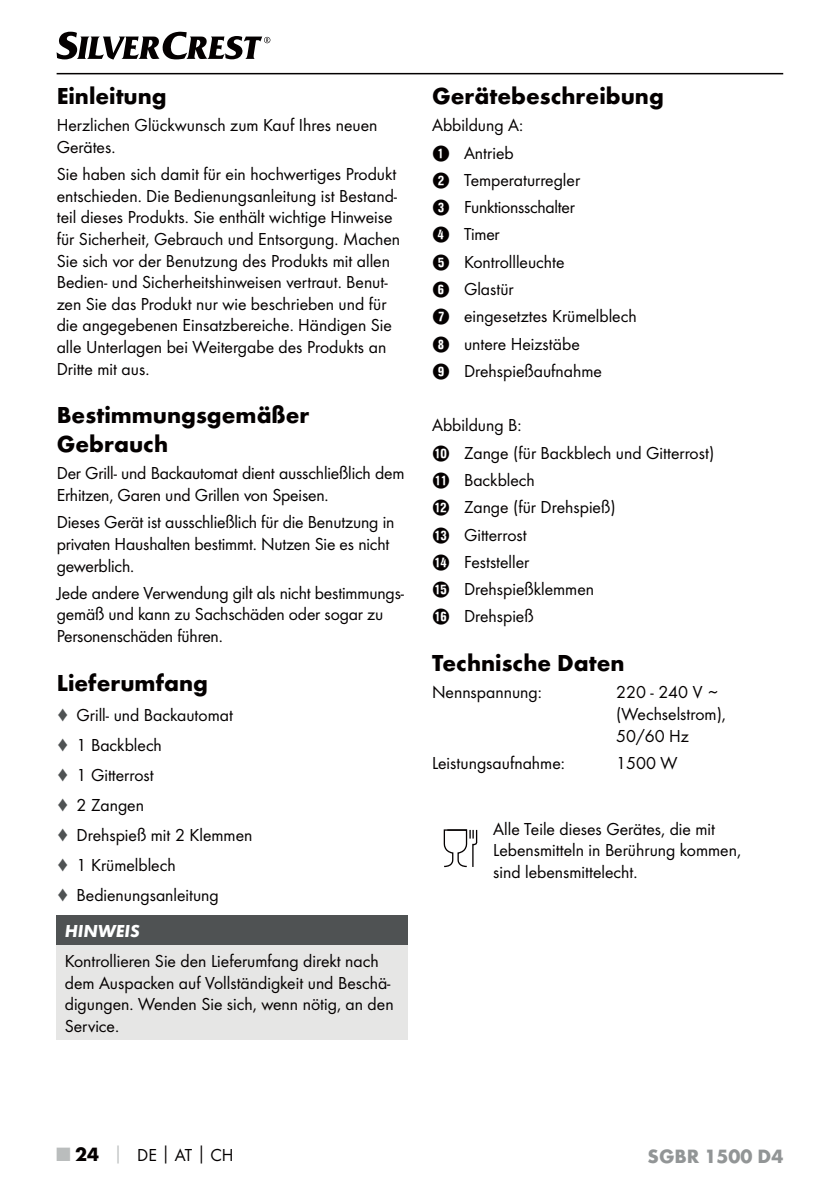
<style>
.page{position:relative;width:840px;height:1191px;background:#fff}
.page>*{position:absolute;margin:0;border:0;box-sizing:border-box;transform-origin:0 0}
.t1{font:700 24px/28.8px "Futura";color:#040000}
.t2{font:700 20px "Futura";color:#929596}
.t3{font:18px/21.6px "Futura Boo";color:#040000}
.t4{font:italic 700 18px "Futura";color:#fff}
.s1{color:#4f5253}
.s2{font-family:"Hako PI Nummern"}
.s3{font-family:"Futura";font-weight:700;font-size:20px;color:#babdbd}
.s4{font-family:"Futura";font-weight:700;font-size:20px}
.s5{font-family:"Futura";font-weight:700;color:#babdbd}
.s6{font-family:"Futura";font-weight:700}
</style>
<div class="page">
<hr style="left:57px;top:73px;width:725px;height:1px;background:#040000">
<svg style="left:57px;top:32px;width:213px;height:28px"></svg>
<div style="left:57px;top:915px;width:351px;height:30px;background:#4f5253"></div>
<div style="left:57px;top:945px;width:351px;height:94px;background:#e6e6e5"></div>
<svg style="left:443px;top:829px;width:34px;height:39px"></svg>
<h1 class="t1" style="left:57px;top:84px;width:111px">Einleitung</h1>
<p class="t3" style="left:57px;top:116px;width:322px">Herzlichen Glückwunsch zum Kauf Ihres neuen<br>Gerätes.</p>
<p class="t3" style="left:57px;top:165px;width:345px">Sie haben sich damit für ein hochwertiges Produkt entschieden. Die Bedienungsanleitung ist Bestand&shy;teil dieses Produkts. Sie enthält wichtige Hinweise für Sicherheit, Gebrauch und Entsorgung. Machen Sie sich vor der Benutzung des Produkts mit allen Bedien- und Sicherheitshinweisen vertraut. Benut&shy;zen Sie das Produkt nur wie beschrieben und für die angegebenen Einsatzbereiche. Händigen Sie alle Unterlagen bei Weitergabe des Produkts an Dritte mit aus.</p>
<h1 class="t1" style="left:57px;top:403px;width:254px">Bestimmungsgemäßer<br>Gebrauch</h1>
<p class="t3" style="left:57px;top:464px;width:349px">Der Grill- und Backautomat dient ausschließlich dem<br>Erhitzen, Garen und Grillen von Speisen.</p>
<p class="t3" style="left:57px;top:513px;width:339px">Dieses Gerät ist ausschließlich für die Benutzung in privaten Haushalten bestimmt. Nutzen Sie es nicht gewerblich.</p>
<p class="t3" style="left:57px;top:583px;width:348px">Jede andere Verwendung gilt als nicht bestimmungs&shy;gemäß und kann zu Sachschäden oder sogar zu<br>Personenschäden führen.</p>
<h1 class="t1" style="left:57px;top:670px;width:153px">Lieferumfang</h1>
<p class="t3" style="left:57px;top:701px;width:197px;line-height:30px"><span class="s1">♦</span> Grill- und Backautomat<br><span class="s1">♦</span> 1 Backblech<br><span class="s1">♦</span> 1 Gitterrost<br><span class="s1">♦</span> 2 Zangen<br><span class="s1">♦</span> Drehspieß mit 2 Klemmen <span class="s1">♦</span> 1 Krümelblech<br><span class="s1">♦</span> Bedienungsanleitung</p>
<p class="t4" style="left:65px;top:925px;width:76px">HINWEIS</p>
<p class="t3" style="left:65px;top:951px;width:330px">Kontrollieren Sie den Lieferumfang direkt nach dem Auspacken auf Vollständigkeit und Beschä&shy;digungen. Wenden Sie sich, wenn nötig, an den Service.</p>
<h1 class="t1" style="left:432px;top:84px;width:233px">Gerätebeschreibung</h1>
<p class="t3" style="left:432px;top:113px;width:206px;line-height:27.2px">Abbildung A:<br><span class="s2">1</span> Antrieb<br><span class="s2">2</span> Temperaturregler<br><span class="s2">3</span> Funktionsschalter<br><span class="s2">4</span> Timer<br><span class="s2">5</span> Kontrollleuchte<br><span class="s2">6</span> Glastür<br><span class="s2">7</span> eingesetztes Krümelblech<br><span class="s2">8</span> untere Heizstäbe<br><span class="s2">9</span> Drehspießaufnahme</p>
<p class="t3" style="left:432px;top:413px;width:283px;line-height:27.2px">Abbildung B:<br><span class="s2">0</span> Zange (für Backblech und Gitterrost)<br><span class="s2">Q</span> Backblech<br><span class="s2">W</span> Zange (für Drehspieß)<br><span class="s2">E</span> Gitterrost<br><span class="s2">R</span> Feststeller<br><span class="s2">T</span> Drehspießklemmen<br><span class="s2">Z</span> Drehspieß</p>
<h1 class="t1" style="left:432px;top:650px;width:194px">Technische Daten</h1>
<p class="t3" style="left:432px;top:683px;width:111px">Nennspannung:</p>
<p class="t3" style="left:616px;top:683px;width:111px">220 - 240 V ~ (Wechselstrom),<br>50/60 Hz</p>
<p class="t3" style="left:432px;top:753px;width:134px">Leistungsaufnahme:</p>
<p class="t3" style="left:616px;top:753px;width:63px">1500 W</p>
<p class="t3" style="left:493px;top:819px;width:249px">Alle Teile dieses Gerätes, die mit<br>Lebensmitteln in Berührung kommen, sind lebensmittelecht.</p>
<p class="t3" style="left:57px;top:1146px;width:178px"><span class="s3">■</span> <span class="s4">24</span> <span class="s5">│</span> DE<span class="s6">│</span>AT<span class="s6">│</span>CH</p>
<p class="t2" style="left:647px;top:1148px;width:137px">SGBR 1500 D4</p>
</div>
